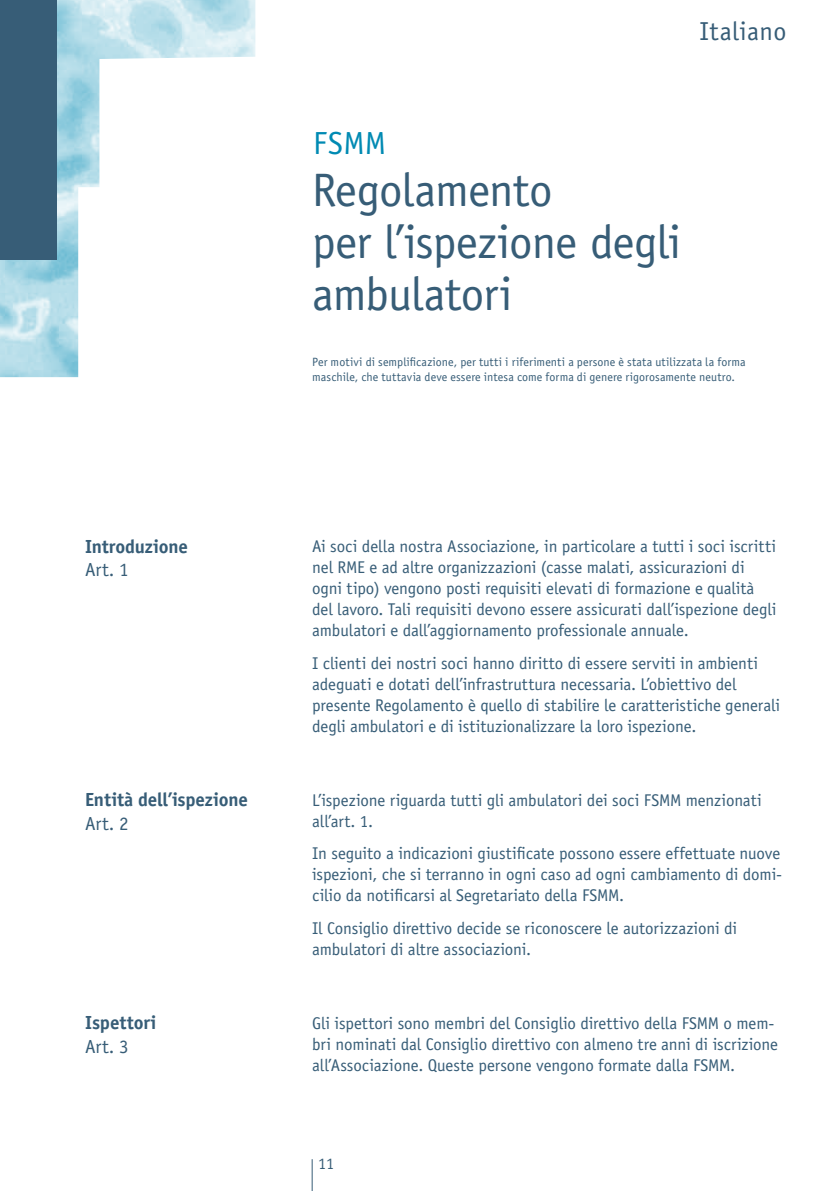
<style>
.page{position:relative;width:840px;height:1191px;background:#fff}
.page>*{position:absolute;margin:0;border:0;box-sizing:border-box;transform-origin:0 0}
.t1{font:47px/52px "Officina Sans Std";letter-spacing:-.015em;color:#375d77}
.t2{font:32px "Officina Sans Std";color:#008ab3}
.t3{font:26px "Officina Sans Std";letter-spacing:.015em;color:#375d77}
.t4{font:700 19px "Officina Sans Std";letter-spacing:-.01em;color:#375d77}
.t5{font:19px "Officina Sans Std";letter-spacing:.01em;color:#375d77}
.t6{font:17px/21px "Officina Sans Std";letter-spacing:-.005em;color:#375d77}
.t7{font:16px "Officina Sans Std";color:#375d77}
.t8{font:12px/15px "Officina Sans Std";letter-spacing:.005em;color:#375d77}
</style>
<div class="page">
<hr style="left:311px;top:1159px;width:1px;height:32px;background:#375d77">
<img style="left:0;top:0;width:255px;height:377px">
<div style="left:0;top:0;width:57px;height:259px;background:#375d77"></div>
<p class="t4" style="left:85px;top:534px;width:104px">Introduzione</p>
<p class="t5" style="left:85px;top:558px;width:45px">Art. 1</p>
<p class="t4" style="left:85px;top:788px;width:164px">Entità dell’ispezione</p>
<p class="t5" style="left:85px;top:812px;width:45px">Art. 2</p>
<p class="t4" style="left:85px;top:1011px;width:73px">Ispettori</p>
<p class="t5" style="left:85px;top:1035px;width:45px">Art. 3</p>
<h3 class="t3" style="left:699px;top:16px;width:88px">Italiano</h3>
<h2 class="t2" style="left:313px;top:125px;width:74px">FSMM</h2>
<h1 class="t1" style="left:312px;top:165px;width:370px">Regolamento<br>per l’ispezione degli ambulatori</h1>
<p class="t8" style="left:312px;top:354px;width:435px">Per motivi di semplificazione, per tutti i riferimenti a persone è stata utilizzata la forma maschile, che tuttavia deve essere intesa come forma di genere rigorosamente neutro.</p>
<p class="t6" style="left:312px;top:536px;width:465px">Ai soci della nostra Associazione, in particolare a tutti i soci iscritti nel RME e ad altre organizzazioni (casse malati, assicurazioni di ogni tipo) vengono posti requisiti elevati di formazione e qualità del lavoro. Tali requisiti devono essere assicurati dall’ispezione degli ambulatori e dall’aggiornamento professionale annuale.</p>
<p class="t6" style="left:312px;top:652px;width:469px">I clienti dei nostri soci hanno diritto di essere serviti in ambienti adeguati e dotati dell’infrastruttura necessaria. L’obiettivo del presente Regolamento è quello di stabilire le caratteristiche generali degli ambulatori e di istituzionalizzare la loro ispezione.</p>
<p class="t6" style="left:312px;top:789px;width:451px">L’ispezione riguarda tutti gli ambulatori dei soci FSMM menzionati all’art. 1.</p>
<p class="t6" style="left:312px;top:843px;width:471px;text-align:justify">In seguito a indicazioni giustificate possono essere effettuate nuove ispezioni, che si terranno in ogni caso ad ogni cambiamento di domi&shy;cilio da notificarsi al Segretariato della FSMM.</p>
<p class="t6" style="left:312px;top:917px;width:426px">Il Consiglio direttivo decide se riconoscere le autorizzazioni di ambulatori di altre associazioni.</p>
<p class="t6" style="left:312px;top:1012px;width:467px">Gli ispettori sono membri del Consiglio direttivo della FSMM o mem&shy;bri nominati dal Consiglio direttivo con almeno tre anni di iscrizione all’Associazione. Queste persone vengono formate dalla FSMM.</p>
<p class="t7" style="left:318px;top:1154px;width:17px">11</p>
</div>
